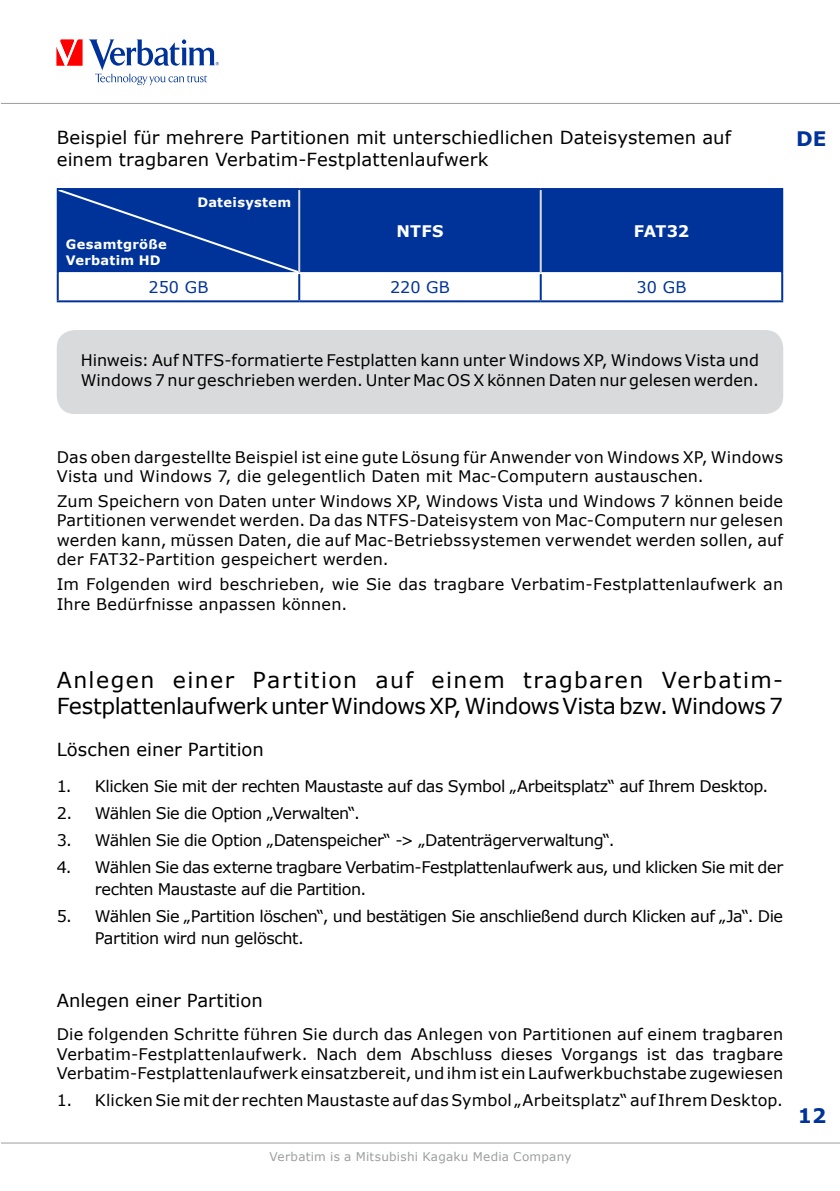
<style>
.page{position:relative;width:840px;height:1191px;background:#fff}
.page>*{position:absolute;margin:0;border:0;box-sizing:border-box;transform-origin:0 0}
.t1{font:22px/26.4px "Verdana";letter-spacing:-.005em;color:#000}
.t2{font:700 20px "Verdana";color:#039}
.t3{font:18px/21.6px "Verdana";letter-spacing:.005em;color:#000}
.t4{font:16px/19.2px "Verdana";color:#000}
.t5{font:16px/21.6px "Verdana";letter-spacing:-.03em;color:#000}
.t6{font:16px/21.6px "Verdana";letter-spacing:-.025em;color:#000}
.t7{font:16px "Verdana";letter-spacing:.005em;color:#039}
.t8{font:700 16px "Verdana";letter-spacing:.01em;color:#fff}
.t9{font:700 13px/15.6px "Verdana";letter-spacing:.025em;color:#fff}
.t10{font:12px "Verdana";letter-spacing:.02em;color:#9c9e9f}
</style>
<div class="page">
<svg style="left:56px;top:39px;width:26px;height:27px"></svg>
<svg style="left:89px;top:39px;width:130px;height:46px"></svg>
<hr style="left:1px;top:1142px;width:838px;height:1px;background:#9c9e9f">
<hr style="left:1px;top:103px;width:838px;height:1px;background:#9c9e9f">
<div style="left:300px;top:190px;width:480px;height:82px;background:#039"></div>
<hr style="left:57px;top:273px;width:2px;height:27px;background:#039">
<hr style="left:298px;top:274px;width:2px;height:26px;background:#039">
<hr style="left:539px;top:274px;width:2px;height:26px;background:#039">
<hr style="left:780px;top:273px;width:2px;height:27px;background:#039">
<hr style="left:57px;top:300px;width:242px;height:2px;background:#039">
<hr style="left:299px;top:300px;width:241px;height:2px;background:#039">
<hr style="left:540px;top:300px;width:242px;height:2px;background:#039">
<hr style="left:540px;top:188px;width:242px;height:2px;background:#039">
<hr style="left:780px;top:190px;width:2px;height:83px;background:#039">
<hr style="left:299px;top:188px;width:241px;height:2px;background:#039">
<hr style="left:57px;top:188px;width:242px;height:2px;background:#039">
<hr style="left:57px;top:190px;width:2px;height:83px;background:#039">
<hr style="left:298px;top:190px;width:2px;height:82px;background:#d9dadb">
<hr style="left:539px;top:190px;width:2px;height:82px;background:#d9dadb">
<div style="left:59px;top:190px;width:239px;height:82px;background:#039"></div>
<div style="left:57px;top:330px;width:725px;height:84px;background:#d9dadb;border-radius:18px"></div>
<p class="t3" style="left:57px;top:126px;width:675px">Beispiel für mehrere Partitionen mit unterschiedlichen Dateisystemen auf einem tragbaren Verbatim-Festplattenlaufwerk</p>
<p class="t9" style="left:197px;top:194px;width:95px">Dateisystem</p>
<p class="t9" style="left:66px;top:236px;width:102px">Gesamtgröße<br>Verbatim HD</p>
<p class="t8" style="left:396px;top:221px;width:48px">NTFS</p>
<p class="t8" style="left:633px;top:221px;width:57px">FAT32</p>
<p class="t7" style="left:148px;top:277px;width:61px">250 GB</p>
<p class="t7" style="left:390px;top:277px;width:61px">220 GB</p>
<p class="t7" style="left:636px;top:277px;width:51px">30 GB</p>
<p class="t4" style="left:81px;top:350px;width:679px">Hinweis: Auf NTFS-formatierte Festplatten kann unter Windows XP, Windows Vista und<br>Windows 7 nur geschrieben werden. Unter Mac OS X können Daten nur gelesen werden.</p>
<p class="t2" style="left:795px;top:126px;width:32px">DE</p>
<p class="t4" style="left:57px;top:447px;width:727px">Das oben dargestellte Beispiel ist eine gute Lösung für Anwender von Windows XP, Windows<br>Vista und Windows 7, die gelegentlich Daten mit Mac-Computern austauschen.</p>
<p class="t4" style="left:57px;top:491px;width:727px;text-align:justify">Zum Speichern von Daten unter Windows XP, Windows Vista und Windows 7 können beide Partitionen verwendet werden. Da das NTFS-Dateisystem von Mac-Computern nur gelesen werden kann, müssen Daten, die auf Mac-Betriebssystemen verwendet werden sollen, auf der FAT32-Partition gespeichert werden.</p>
<p class="t4" style="left:57px;top:573px;width:727px;line-height:20px">Im Folgenden wird beschrieben, wie Sie das tragbare Verbatim-Festplattenlaufwerk an<br>Ihre Bedürfnisse anpassen können.</p>
<h1 class="t1" style="left:57px;top:666px;width:727px">Anlegen einer Partition auf einem tragbaren Verbatim-<br>Festplattenlaufwerk unter Windows XP, Windows Vista bzw. Windows 7</h1>
<p class="t3" style="left:57px;top:738px;width:208px">Löschen einer Partition</p>
<p class="t6" style="left:57px;top:774px;width:712px">1. Klicken Sie mit der rechten Maustaste auf das Symbol „Arbeitsplatz“ auf Ihrem Desktop.</p>
<p class="t5" style="left:57px;top:801px;width:305px">2. Wählen Sie die Option „Verwalten“.</p>
<p class="t5" style="left:57px;top:829px;width:559px">3. Wählen Sie die Option „Datenspeicher“ -&gt; „Datenträgerverwaltung“.</p>
<p class="t6" style="left:95px;top:856px;width:689px;text-indent:-38px">4. Wählen Sie das externe tragbare Verbatim-Festplattenlaufwerk aus, und klicken Sie mit der rechten Maustaste auf die Partition.</p>
<p class="t5" style="left:95px;top:905px;width:689px;text-indent:-38px">5. Wählen Sie „Partition löschen“, und bestätigen Sie anschließend durch Klicken auf „Ja“. Die<br>Partition wird nun gelöscht.</p>
<p class="t3" style="left:57px;top:989px;width:207px">Anlegen einer Partition</p>
<p class="t4" style="left:57px;top:1024px;width:727px;text-align:justify">Die folgenden Schritte führen Sie durch das Anlegen von Partitionen auf einem tragbaren Verbatim-Festplattenlaufwerk. Nach dem Abschluss dieses Vorgangs ist das tragbare Verbatim-Festplattenlaufwerk einsatzbereit, und ihm ist ein Laufwerkbuchstabe zugewiesen</p>
<p class="t4" style="left:57px;top:1090px;width:727px">1. Klicken Sie mit der rechten Maustaste auf das Symbol „Arbeitsplatz“ auf Ihrem Desktop.</p>
<p class="t10" style="left:269px;top:1148px;width:303px">Verbatim is a Mitsubishi Kagaku Media Company</p>
<p class="t2" style="left:797px;top:1103px;width:30px">12</p>
</div>
